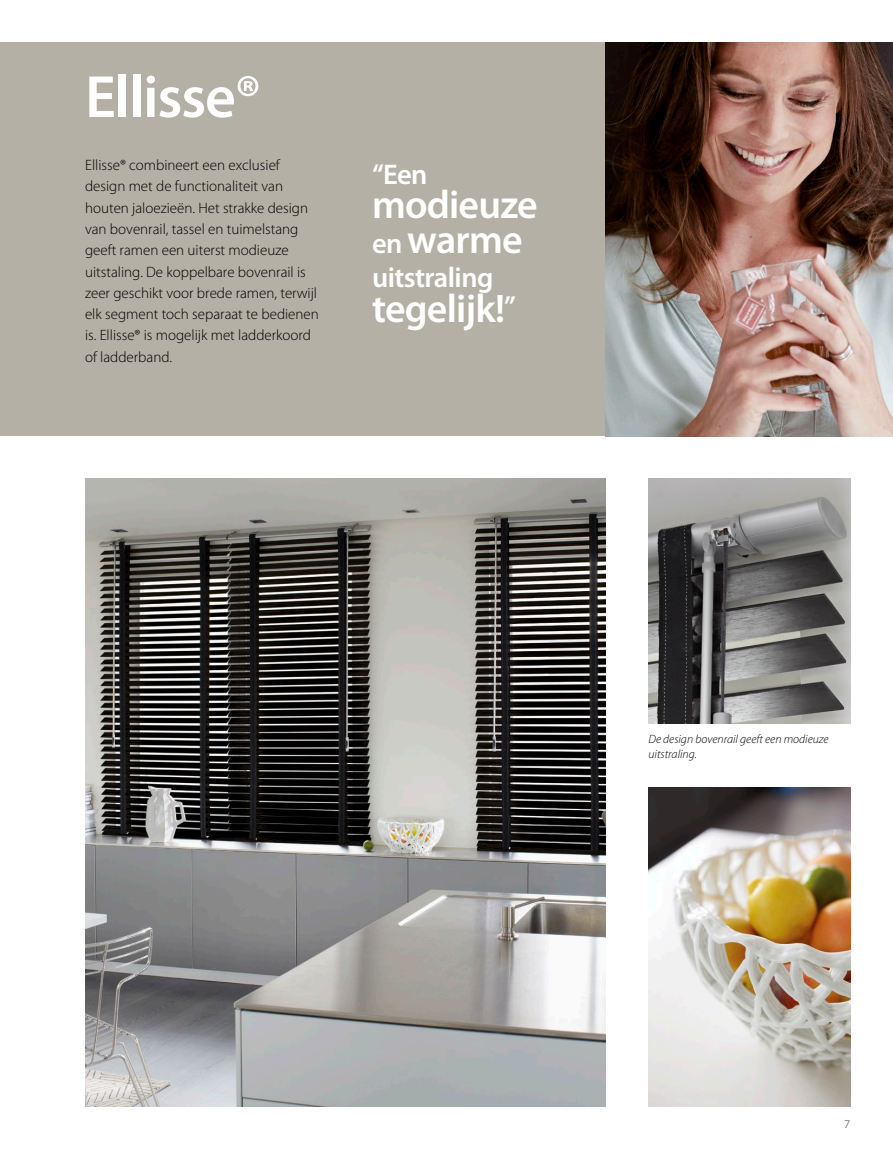
<style>
.page{position:relative;width:893px;height:1149px;background:#fff}
.page>*{position:absolute;margin:0;border:0;box-sizing:border-box;transform-origin:0 0}
.kop_diap{font:600 60px "Myriad Pro";letter-spacing:-.02em;color:#fff}
.quote{font:600 39.9px/34.5px "Myriad Pro";letter-spacing:-.02em;color:#fff}
.quote-2{font:600 28.5px "Myriad Pro";letter-spacing:-.02em;color:#fff}
.tekst{font:300 15px/21.3px "Myriad Pro";color:#000}
.onderschriftje{font:italic 300 12px/15px "Myriad Pro";color:#000}
.paginacijfer_oneven{font:12px "Myriad Pro";color:#8b8578}
.s1{font-size:28.5px}
</style>
<div class="page">
<img style="left:648px;top:478px;width:202px;height:245px">
<div style="left:0;top:43px;width:606px;height:393px;background:#b4b0a5"></div>
<img style="left:606px;top:43px;width:287px;height:393px">
<img style="left:85px;top:478px;width:521px;height:628px">
<img style="left:648px;top:787px;width:202px;height:319px">
<p class="kop_diap" style="left:85px;top:59px;width:178px">Ellisse®</p>
<p class="tekst" style="left:85px;top:155px;width:235px">Ellisse® combineert een exclusief design met de functionaliteit van houten jaloezieën. Het strakke design van bovenrail, tassel en tuimelstang geeft ramen een uiterst modieuze uitstaling. De koppelbare bovenrail is zeer geschikt voor brede ramen, terwijl elk segment toch separaat te bedienen is. Ellisse® is mogelijk met ladderkoord of ladderband.</p>
<p class="quote-2" style="left:372px;top:156px;width:57px">“Een</p>
<p class="quote" style="left:372px;top:186px;width:167px">modieuze <span class="s1">en</span> warme</p>
<p class="quote-2" style="left:372px;top:259px;width:123px">uitstraling</p>
<p class="quote" style="left:372px;top:290px;width:145px">tegelijk!<sup>”</sup></p>
<p class="onderschriftje" style="left:648px;top:731px;width:182px">De design bovenrail geeft een modieuze uitstraling.</p>
<p class="paginacijfer_oneven" style="left:844px;top:1115px;width:8px">7</p>
</div>
